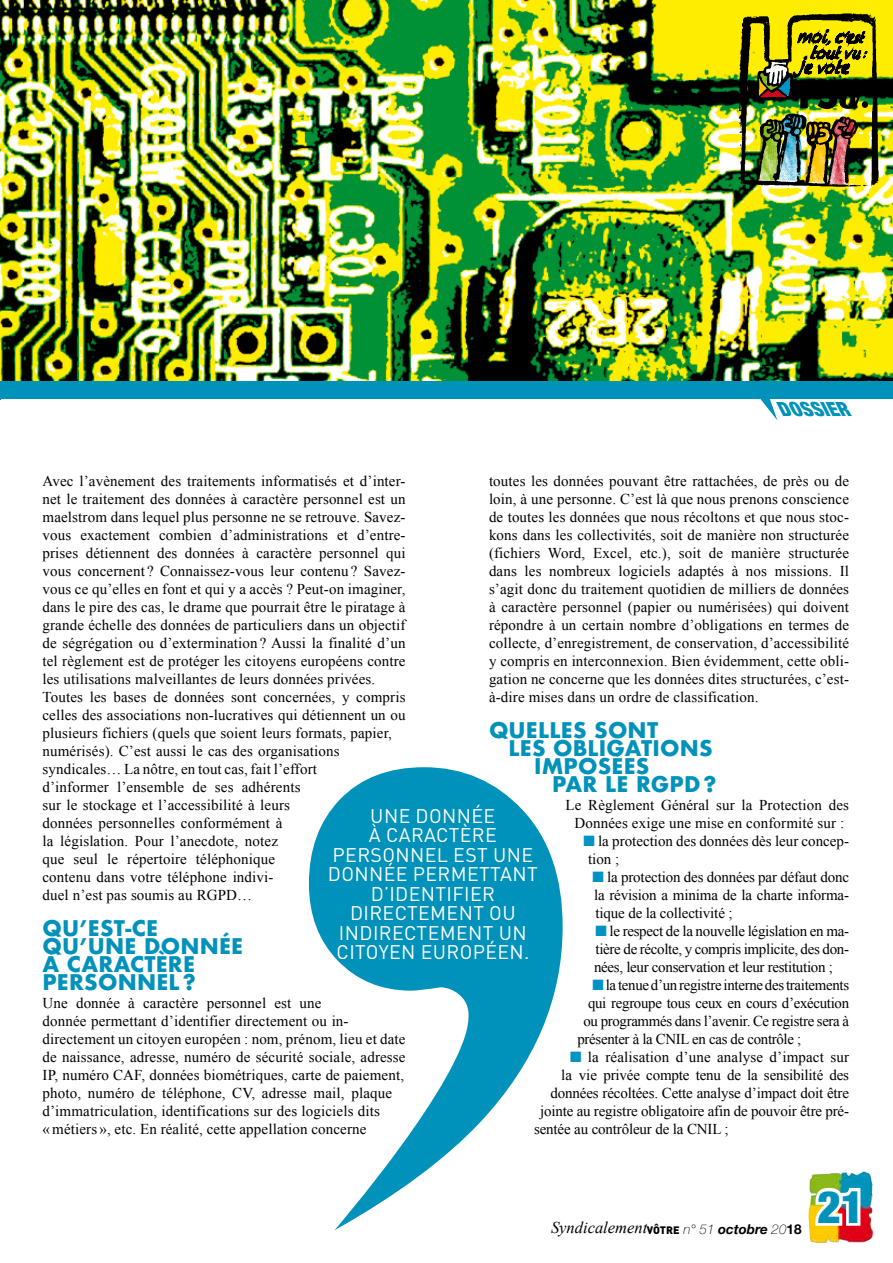
<style>
.page{position:relative;width:893px;height:1263px;background:#fff}
.page>*{position:absolute;margin:0;border:0;box-sizing:border-box;transform-origin:0 0}
.t1{font:900 condensed 45px "Helvetica Neue";color:#0092ba}
.t2{font:700 21px/18px "Futura";letter-spacing:.01em;color:#0092ba}
.t3{font:19.5px/19.5px "DIN Pro";letter-spacing:.02em;color:#fff;text-align:center}
.t4{font:italic 900 condensed 19.5px "Helvetica Neue";color:#0092ba}
.t5{font:italic 16.5px "Times New Roman";color:#000}
.t6{font:15px/18px "Times New Roman";letter-spacing:.01em;color:#000}
.t7{font:15px "Times New Roman";letter-spacing:-.01em;color:#000}
.t8{font:15px "Times New Roman";letter-spacing:-.02em;color:#000}
.s1{color:#0093c4}
.s2{font-family:"DIN Pro";font-weight:900;font-style:normal;font-size:10.65px}
.s3{font-family:"Helvetica Neue";font-weight:100;font-size:13.5px}
.s4{font-family:"Helvetica Neue";font-weight:700;font-size:13.5px}
.s5{font-family:"Helvetica Neue";font-weight:700;font-style:normal;font-size:13.5px}
</style>
<div class="page">
<img style="left:0;top:0;width:893px;height:381px">
<img style="left:808px;top:1171px;width:66px;height:72px">
<svg style="left:812px;top:1183px;width:51px;height:46px"></svg>
<svg style="left:0;top:381px;width:893px;height:39px"></svg>
<svg style="left:309px;top:767px;width:254px;height:463px;fill:#0092ba"></svg>
<img style="left:734px;top:9px;width:149px;height:180px">
<h3 class="t4" style="left:783px;top:393px;width:87px">DOSSIER</h3>
<p class="t6" style="left:489px;top:472px;width:362px;text-align:justify">toutes les données pouvant être rattachées, de près ou de loin, à une personne. C’est là que nous prenons conscience de toutes les données que nous récoltons et que nous stoc&shy;kons dans les collectivités, soit de manière non structurée (fichiers Word, Excel, etc.), soit de manière structurée dans les nombreux logiciels adaptés à nos missions. Il s’agit donc du traitement quotidien de milliers de données à caractère personnel (papier ou numérisées) qui doivent répondre à un certain nombre d’obligations en termes de collecte, d’enregistrement, de conservation, d’accessibilité y compris en interconnexion. Bien évidemment, cette obli&shy;gation ne concerne que les données dites structurées, c’est&shy;à-dire mises dans un ordre de classification.</p>
<h2 class="t2" style="left:489px;top:721px;width:171px">QUELLES SONT</h2>
<h2 class="t2" style="left:508px;top:739px;width:206px">LES OBLIGATIONS</h2>
<p class="t6" style="left:43px;top:472px;width:365px">Avec l’avènement des traitements informatisés et d’inter&shy;net le traitement des données à caractère personnel est un maelstrom dans lequel plus personne ne se retrouve. Savez&shy;vous exactement combien d’administrations et d’entre&shy;prises détiennent des données à caractère personnel qui vous concernent ? Connaissez-vous leur contenu ? Savez&shy;vous ce qu’elles en font et qui y a accès ? Peut-on imaginer, dans le pire des cas, le drame que pourrait être le piratage à grande échelle des données de particuliers dans un objectif de ségrégation ou d’extermination ? Aussi la finalité d’un tel règlement est de protéger les citoyens européens contre les utilisations malveillantes de leurs données privées.<br>Toutes les bases de données sont concernées, y compris celles des associations non-lucratives qui détiennent un ou plusieurs fichiers (quels que soient leurs formats, papier, numérisés). C’est aussi le cas des organisations syndicales… La nôtre, en tout cas, fait l’effort<br>d’informer l’ensemble de ses adhérents<br>sur le stockage et l’accessibilité à leurs<br>données personnelles conformément à<br>la législation. Pour l’anecdote, notez<br>que seul le répertoire téléphonique<br>contenu dans votre téléphone indivi-<br>duel n’est pas soumis au RGPD…</p>
<h2 class="t2" style="left:43px;top:919px;width:202px">QU’EST-CE<br>QU’UNE DONNÉE<br>À CARACTÈRE<br>PERSONNEL?</h2>
<p class="t6" style="left:43px;top:994px;width:365px">Une donnée à caractère personnel est une<br>donnée permettant d’identifier directement ou in&shy;directement un citoyen européen : nom, prénom, lieu et date de naissance, adresse, numéro de sécurité sociale, adresse IP, numéro CAF, données biométriques, carte de paiement, photo, numéro de téléphone, CV, adresse mail, plaque d’immatriculation, identifications sur des logiciels dits «métiers », etc. En réalité, cette appellation concerne</p>
<h2 class="t2" style="left:534px;top:757px;width:117px">IMPOSÉES</h2>
<h2 class="t2" style="left:552px;top:775px;width:166px">PAR LE RGPD?</h2>
<p class="t6" style="left:565px;top:796px;width:285px;text-align:center">Le Règlement Général sur la Protection des<br>Données exige une mise en conformité sur :</p>
<p class="t6" style="left:588px;top:832px;width:262px;text-indent:-4px"><span class="s1">■</span> la protection des données dès leur concep&shy;tion ;</p>
<p class="t6" style="left:592px;top:868px;width:258px;text-align:justify"><span class="s1">■</span> la protection des données par défaut donc la révision a minima de la charte informa&shy;tique de la collectivité ;</p>
<p class="t6" style="left:594px;top:922px;width:257px;text-align:justify"><span class="s1">■</span> le respect de la nouvelle législation en ma&shy;tière de récolte, y compris implicite, des don&shy;nées, leur conservation et leur restitution ;</p>
<p class="t8" style="left:592px;top:975px;width:258px"><span class="s1">■</span> la tenue d’un registre interne des traitements</p>
<p class="t8" style="left:588px;top:993px;width:263px">qui regroupe tous ceux en cours d’exécution</p>
<p class="t8" style="left:583px;top:1011px;width:267px">ou programmés dans l’avenir. Ce registre sera à</p>
<p class="t8" style="left:577px;top:1029px;width:225px">présenter à la CNIL en cas de contrôle ;</p>
<p class="t6" style="left:570px;top:1048px;width:281px"><span class="s1">■</span> la réalisation d’une analyse d’impact sur</p>
<p class="t7" style="left:561px;top:1065px;width:290px">la vie privée compte tenu de la sensibilité des</p>
<p class="t7" style="left:550px;top:1083px;width:300px">données récoltées. Cette analyse d’impact doit être</p>
<p class="t7" style="left:540px;top:1101px;width:311px">jointe au registre obligatoire afin de pouvoir être pré-</p>
<p class="t7" style="left:534px;top:1119px;width:196px">sentée au contrôleur de la CNIL ;</p>
<h3 class="t3" style="left:328px;top:804px;width:211px">UNE DONNÉE<br>À CARACTÈRE<br>PERSONNEL EST UNE<br>DONNÉE PERMETTANT<br>D’IDENTIFIER<br>DIRECTEMENT OU<br>INDIRECTEMENT UN<br>CITOYEN EUROPÉEN.</h3>
<p class="t5" style="left:551px;top:1216px;width:252px">Syndicalement<span class="s2">VÔTRE</span> <span class="s3">n° 51</span> <span class="s4">octobre</span> <span class="s3">20</span><span class="s5">18</span></p>
<h1 class="t1" style="left:817px;top:1170px;width:48px">21</h1>
</div>
